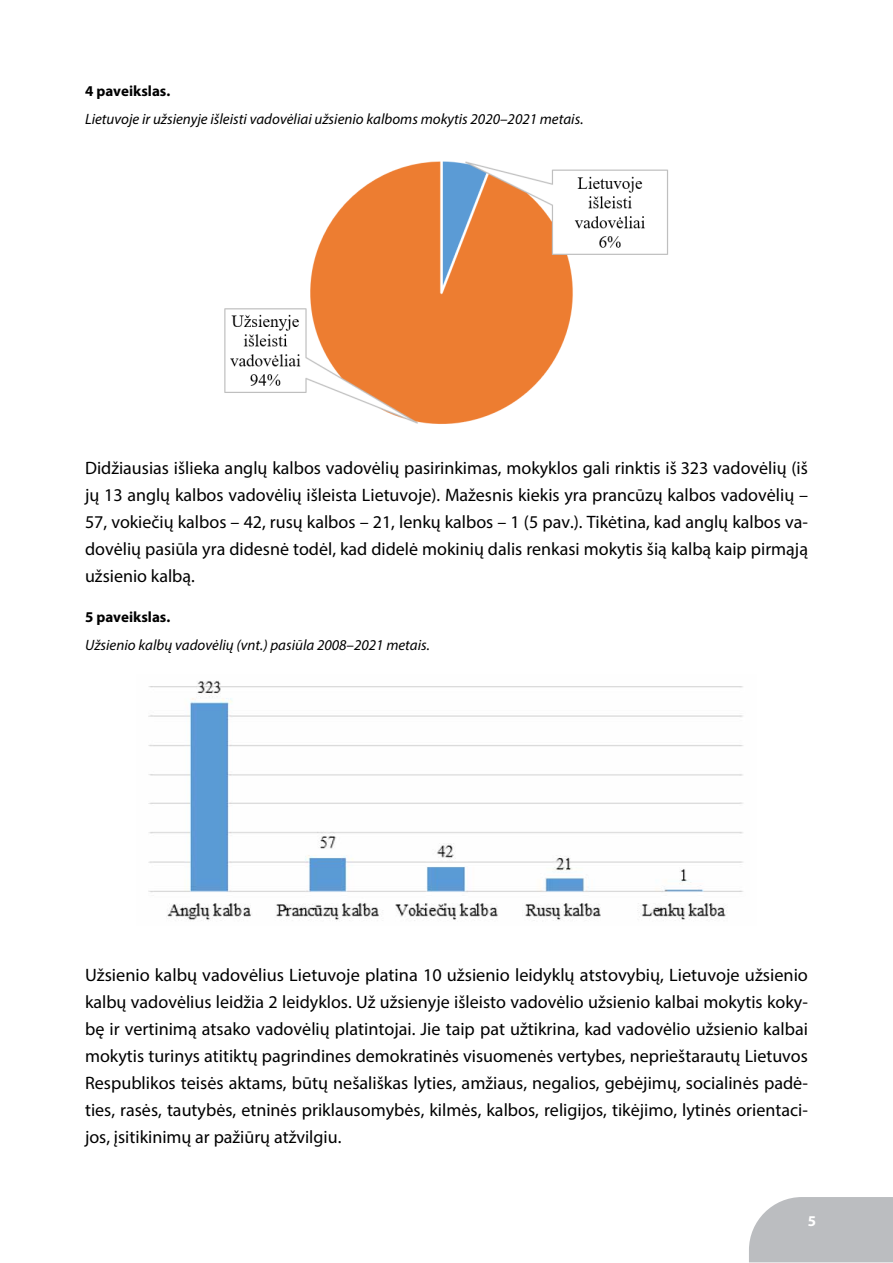
<style>
.page{position:relative;width:893px;height:1263px;background:#fff}
.page>*{position:absolute;margin:0;border:0;box-sizing:border-box;transform-origin:0 0}
.t1{font:18px/27px "Myriad Pro";color:#000;text-align:justify}
.t2{font:italic 15px "Myriad Pro";color:#000}
.t3{font:700 15px "Myriad Pro";color:#000}
.t4{font:700 15px "Myriad Pro";color:#fff}
</style>
<div class="page">
<svg style="left:749px;top:1197px;width:144px;height:65px;background:#bfc1c4"></svg>
<img style="left:224px;top:161px;width:444px;height:263px">
<img style="left:148px;top:680px;width:595px;height:241px">
<p class="t3" style="left:85px;top:81px;width:87px">4 paveikslas.</p>
<p class="t2" style="left:85px;top:110px;width:500px">Lietuvoje ir užsienyje išleisti vadovėliai užsienio kalboms mokytis 2020–2021 metais.</p>
<p class="t1" style="left:85px;top:454px;width:724px">Didžiausias išlieka anglų kalbos vadovėlių pasirinkimas, mokyklos gali rinktis iš 323 vadovėlių (iš jų 13 anglų kalbos vadovėlių išleista Lietuvoje). Mažesnis kiekis yra prancūzų kalbos vadovėlių – 57, vokiečių kalbos – 42, rusų kalbos – 21, lenkų kalbos – 1 (5 pav.). Tikėtina, kad anglų kalbos va&shy;dovėlių pasiūla yra didesnė todėl, kad didelė mokinių dalis renkasi mokytis šią kalbą kaip pirmąją užsienio kalbą.</p>
<p class="t3" style="left:85px;top:607px;width:87px">5 paveikslas.</p>
<p class="t2" style="left:85px;top:635px;width:346px">Užsienio kalbų vadovėlių (vnt.) pasiūla 2008–2021 metais.</p>
<p class="t1" style="left:85px;top:961px;width:724px">Užsienio kalbų vadovėlius Lietuvoje platina 10 užsienio leidyklų atstovybių, Lietuvoje užsienio kalbų vadovėlius leidžia 2 leidyklos. Už užsienyje išleisto vadovėlio užsienio kalbai mokytis koky&shy;bę ir vertinimą atsako vadovėlių platintojai. Jie taip pat užtikrina, kad vadovėlio užsienio kalbai mokytis turinys atitiktų pagrindines demokratinės visuomenės vertybes, neprieštarautų Lietuvos Respublikos teisės aktams, būtų nešališkas lyties, amžiaus, negalios, gebėjimų, socialinės padė&shy;ties, rasės, tautybės, etninės priklausomybės, kilmės, kalbos, religijos, tikėjimo, lytinės orientaci&shy;jos, įsitikinimų ar pažiūrų atžvilgiu.</p>
<p class="t4" style="left:808px;top:1211px;width:10px">5</p>
</div>
